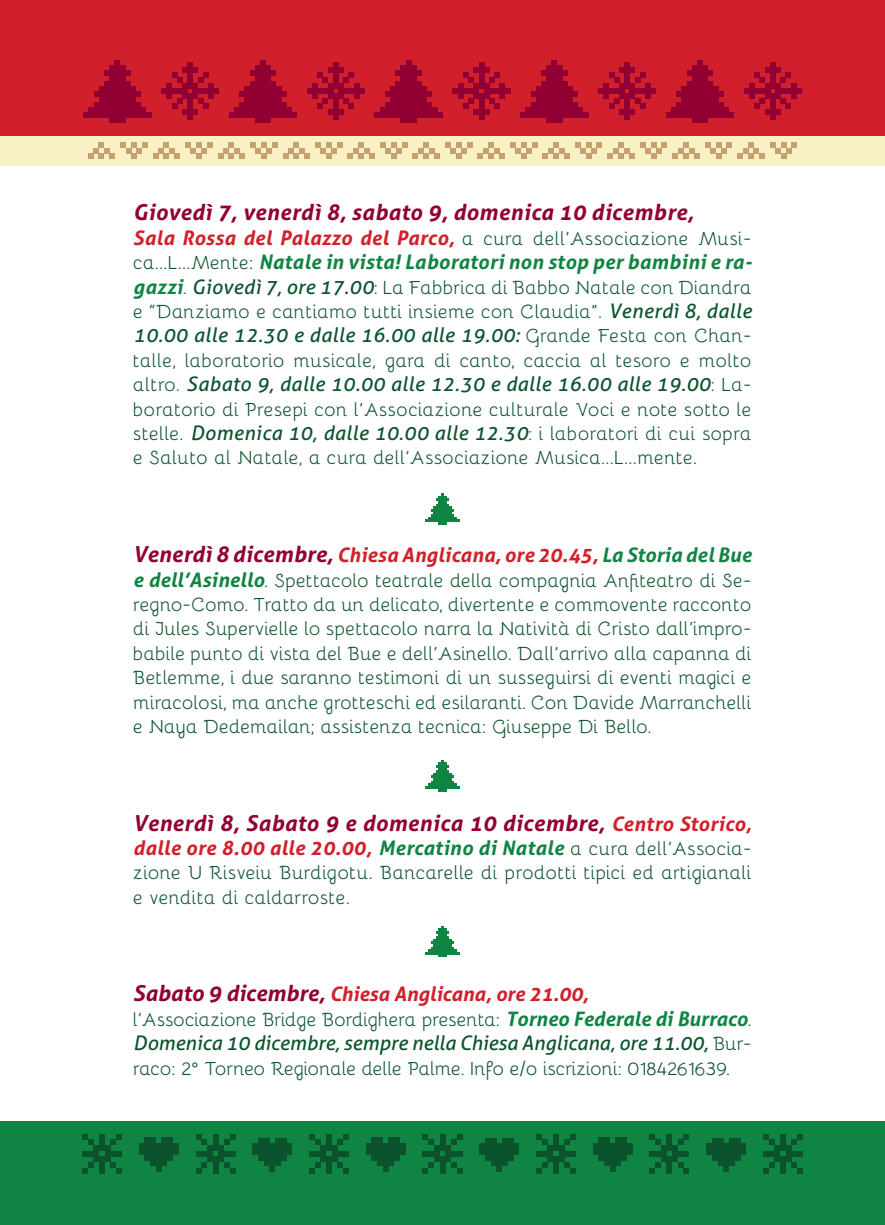
<style>
.page{position:relative;width:885px;height:1225px;background:#fff}
.page>*{position:absolute;margin:0;border:0;box-sizing:border-box;transform-origin:0 0}
.t1{font:italic 700 22px "Aller";letter-spacing:.02em;color:#920033}
.t2{font:italic 20px "Aller";letter-spacing:.02em;color:#0b532d}
.t3{font:italic 700 20px "Aller";letter-spacing:.01em;color:#d1202b}
.t4{font:italic 700 20px/24.4px "Aller";letter-spacing:.02em;color:#108443}
.t5{font:italic 20px "Aller";color:#0b532d}
.t6{font:19px/24.4px "Bellota";color:#0b532d}
.s1{color:#d1202b}
.s2{font-family:"Bellota";font-weight:400;font-style:normal;font-size:19px;color:#0b532d}
.s3{font-family:"Aller";font-weight:700;font-style:italic;font-size:20px;color:#108443}
.s4{font-family:"Aller";font-style:italic;font-size:20px}
.s5{font-family:"Bellota";font-style:normal;font-size:19px}
.s6{font-size:22px;color:#920033}
.s7{color:#108443}
.s8{font-size:20px;color:#d1202b}
</style>
<div class="page">
<svg style="left:425px;top:493px;width:34px;height:32px"></svg>
<svg style="left:425px;top:760px;width:34px;height:31px"></svg>
<svg style="left:425px;top:926px;width:34px;height:31px"></svg>
<div style="left:0;top:0;width:884px;height:137px;background:#d1202b"></div>
<div style="left:0;top:136px;width:884px;height:29px;background:#f9f0c6"></div>
<svg style="left:88px;top:143px;width:59px;height:16px"></svg>
<svg style="left:153px;top:143px;width:59px;height:16px"></svg>
<svg style="left:218px;top:143px;width:59px;height:16px"></svg>
<svg style="left:283px;top:143px;width:59px;height:16px"></svg>
<svg style="left:348px;top:143px;width:156px;height:16px"></svg>
<svg style="left:510px;top:143px;width:59px;height:16px"></svg>
<svg style="left:575px;top:143px;width:59px;height:16px"></svg>
<svg style="left:640px;top:143px;width:59px;height:16px"></svg>
<svg style="left:705px;top:143px;width:92px;height:16px"></svg>
<svg style="left:84px;top:60px;width:67px;height:63px"></svg>
<svg style="left:229px;top:60px;width:68px;height:63px"></svg>
<svg style="left:375px;top:60px;width:67px;height:63px"></svg>
<svg style="left:520px;top:60px;width:68px;height:63px"></svg>
<svg style="left:666px;top:60px;width:67px;height:63px"></svg>
<svg style="left:162px;top:62px;width:57px;height:57px"></svg>
<svg style="left:307px;top:62px;width:57px;height:57px"></svg>
<svg style="left:453px;top:62px;width:57px;height:57px"></svg>
<svg style="left:598px;top:62px;width:57px;height:57px"></svg>
<svg style="left:744px;top:62px;width:57px;height:57px"></svg>
<div style="left:0;top:1121px;width:884px;height:104px;background:#108443"></div>
<svg style="left:82px;top:1134px;width:40px;height:39px"></svg>
<div style="left:162px;top:1137px;width:5px;height:17px;background:#0b532d"></div>
<div style="left:167px;top:1137px;width:6px;height:17px;background:#0b532d"></div>
<div style="left:150px;top:1137px;width:6px;height:17px;background:#0b532d"></div>
<div style="left:145px;top:1137px;width:5px;height:17px;background:#0b532d"></div>
<svg style="left:139px;top:1143px;width:40px;height:28px"></svg>
<svg style="left:196px;top:1134px;width:39px;height:39px"></svg>
<div style="left:252px;top:1143px;width:34px;height:6px;background:#0b532d"></div>
<div style="left:252px;top:1149px;width:34px;height:5px;background:#0b532d"></div>
<svg style="left:258px;top:1138px;width:34px;height:28px"></svg>
<div style="left:269px;top:1160px;width:6px;height:11px;background:#0b532d"></div>
<svg style="left:309px;top:1134px;width:40px;height:39px"></svg>
<div style="left:388px;top:1137px;width:6px;height:17px;background:#0b532d"></div>
<div style="left:394px;top:1137px;width:6px;height:17px;background:#0b532d"></div>
<div style="left:377px;top:1137px;width:6px;height:17px;background:#0b532d"></div>
<div style="left:371px;top:1137px;width:6px;height:17px;background:#0b532d"></div>
<svg style="left:366px;top:1143px;width:5px;height:11px"></svg>
<div style="left:371px;top:1154px;width:23px;height:6px;background:#0b532d"></div>
<svg style="left:377px;top:1143px;width:28px;height:28px"></svg>
<svg style="left:422px;top:1134px;width:40px;height:39px"></svg>
<div style="left:479px;top:1143px;width:34px;height:6px;background:#0b532d"></div>
<div style="left:479px;top:1149px;width:34px;height:5px;background:#0b532d"></div>
<svg style="left:485px;top:1138px;width:34px;height:28px"></svg>
<div style="left:496px;top:1160px;width:6px;height:11px;background:#0b532d"></div>
<svg style="left:536px;top:1134px;width:39px;height:39px"></svg>
<div style="left:615px;top:1137px;width:6px;height:17px;background:#0b532d"></div>
<div style="left:621px;top:1137px;width:5px;height:17px;background:#0b532d"></div>
<div style="left:604px;top:1137px;width:5px;height:17px;background:#0b532d"></div>
<div style="left:598px;top:1137px;width:6px;height:17px;background:#0b532d"></div>
<svg style="left:593px;top:1143px;width:5px;height:11px"></svg>
<div style="left:598px;top:1154px;width:23px;height:6px;background:#0b532d"></div>
<svg style="left:604px;top:1143px;width:28px;height:28px"></svg>
<svg style="left:649px;top:1134px;width:40px;height:39px"></svg>
<div style="left:706px;top:1143px;width:34px;height:6px;background:#0b532d"></div>
<div style="left:706px;top:1149px;width:34px;height:5px;background:#0b532d"></div>
<svg style="left:712px;top:1138px;width:34px;height:28px"></svg>
<div style="left:723px;top:1160px;width:6px;height:11px;background:#0b532d"></div>
<svg style="left:763px;top:1134px;width:39px;height:39px"></svg>
<p class="t1" style="left:133px;top:199px;width:562px">Giovedì 7, venerdì 8, sabato 9, domenica 10 dicembre,</p>
<p class="t4" style="left:133px;top:225px;width:620px"><span class="s1">Sala Rossa del Palazzo del Parco,</span> <span class="s2">a cura dell’Associazione Musi&shy;ca...L...Mente:</span> Natale in vista! Laboratori non stop per bambini e ra-</p>
<p class="t6" style="left:133px;top:274px;width:620px"><span class="s3">gazzi</span>. <span class="s4">Giovedì 7, ore 17.00</span>: La Fabbrica di Babbo Natale con Diandra e “Danziamo e cantiamo tutti insieme con Claudia”. <span class="s4">Venerdì 8, dalle</span></p>
<p class="t2" style="left:133px;top:323px;width:619px">10.00 alle 12.30 e dalle 16.00 alle 19.00: <span class="s5">Grande Festa con Chan-</span></p>
<p class="t6" style="left:133px;top:347px;width:619px">talle, laboratorio musicale, gara di canto, caccia al tesoro e molto</p>
<p class="t2" style="left:133px;top:372px;width:619px"><span class="s5">altro.</span> Sabato 9, dalle 10.00 alle 12.30 e dalle 16.00 alle 19.00<span class="s5">: La-</span></p>
<p class="t6" style="left:133px;top:396px;width:619px">boratorio di Presepi con l’Associazione culturale Voci e note sotto le</p>
<p class="t2" style="left:133px;top:421px;width:619px"><span class="s5">stelle.</span> Domenica 10, dalle 10.00 alle 12.30<span class="s5">: i laboratori di cui sopra</span></p>
<p class="t6" style="left:133px;top:444px;width:565px">e Saluto al Natale, a cura dell’Associazione Musica...L...mente.</p>
<p class="t3" style="left:133px;top:542px;width:619px"><span class="s6">Venerdì 8 dicembre,</span> Chiesa Anglicana, ore 20.45, <span class="s7">La Storia del Bue</span></p>
<p class="t6" style="left:133px;top:566px;width:620px;text-align:justify"><span class="s3">e dell’Asinello</span>. Spettacolo teatrale della compagnia Anfiteatro di Se&shy;regno-Como. Tratto da un delicato, divertente e commovente racconto di Jules Supervielle lo spettacolo narra la Natività di Cristo dall’impro&shy;babile punto di vista del Bue e dell’Asinello. Dall’arrivo alla capanna di Betlemme, i due saranno testimoni di un susseguirsi di eventi magici e miracolosi, ma anche grotteschi ed esilaranti. Con Davide Marranchelli e Naya Dedemailan; assistenza tecnica: Giuseppe Di Bello.</p>
<p class="t1" style="left:133px;top:809px;width:619px">Venerdì 8, Sabato 9 e domenica 10 dicembre, <span class="s8">Centro Storico,</span></p>
<p class="t3" style="left:133px;top:835px;width:619px">dalle ore 8.00 alle 20.00, <span class="s7">Mercatino di Natale</span> <span class="s2">a cura dell’Associa-</span></p>
<p class="t6" style="left:133px;top:859px;width:619px">zione U Risveiu Burdigotu. Bancarelle di prodotti tipici ed artigianali e vendita di caldarroste.</p>
<p class="t3" style="left:133px;top:982px;width:457px"><span class="s6">Sabato 9 dicembre,</span> Chiesa Anglicana, ore 21.00,</p>
<p class="t6" style="left:133px;top:1006px;width:619px">l’Associazione Bridge Bordighera presenta: <span class="s3">Torneo Federale di Burraco</span>.</p>
<p class="t5" style="left:133px;top:1031px;width:619px">Domenica 10 dicembre, sempre nella Chiesa Anglicana, ore 11.00, <span class="s5">Bur-</span></p>
<p class="t6" style="left:133px;top:1054px;width:598px">raco: 2° Torneo Regionale delle Palme. Info e/o iscrizioni: 0184261639.</p>
</div>
